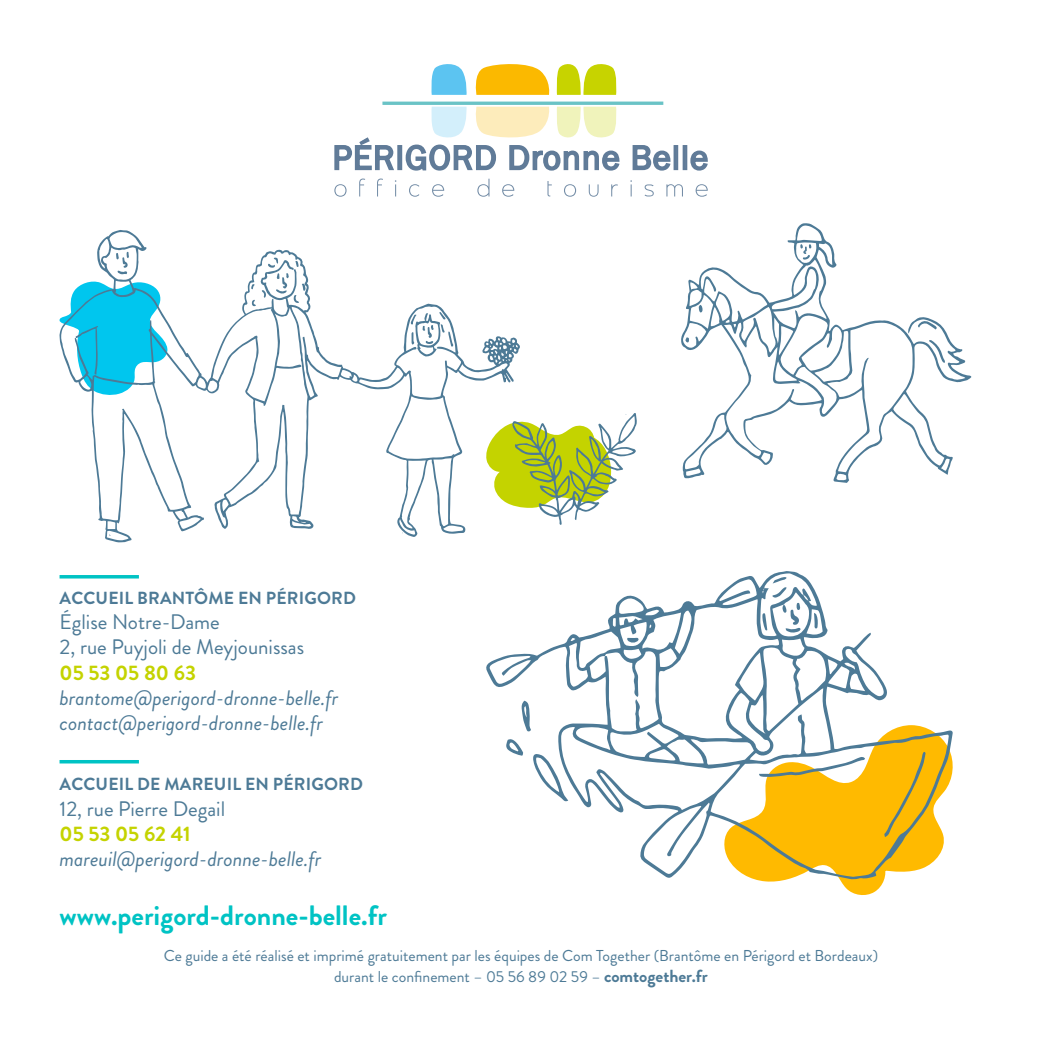
<style>
.page{position:relative;width:1042px;height:1042px;background:#fff}
.page>*{position:absolute;margin:0;border:0;box-sizing:border-box;transform-origin:0 0}
.t1{font:34.65px "Franklin Gothic";letter-spacing:.03em;color:#607b98}
.t2{font:700 28px "Brandon Grotesque";color:#00c3c4}
.t3{font:italic 21px/25.2px "Brandon Grotesque";color:#4d7a96}
.t4{font:21px/25.2px "Brandon Grotesque";color:#4d7a96}
.t5{font:700 21px "Brandon Grotesque";color:#c4d300}
.t6{font:700 17.5px "Brandon Grotesque";letter-spacing:.01em;color:#4d7a96}
.t7{font:15.75px/21px "Brandon Grotesque";color:#4d7a96;text-align:center}
.s1{font-weight:700;font-size:17.5px}
</style>
<div class="page">
<svg style="left:681px;top:223px;width:290px;height:260px"></svg>
<svg style="left:929px;top:340px;width:16px;height:23px"></svg>
<svg style="left:917px;top:320px;width:20px;height:9px"></svg>
<svg style="left:698px;top:305px;width:4px;height:7px"></svg>
<svg style="left:685px;top:337px;width:4px;height:5px"></svg>
<svg style="left:800px;top:244px;width:11px;height:16px"></svg>
<svg style="left:486px;top:571px;width:401px;height:307px"></svg>
<svg style="left:533px;top:754px;width:35px;height:47px"></svg>
<svg style="left:521px;top:701px;width:10px;height:30px"></svg>
<svg style="left:506px;top:738px;width:17px;height:18px"></svg>
<svg style="left:722px;top:725px;width:231px;height:170px"></svg>
<svg style="left:627px;top:638px;width:11px;height:5px"></svg>
<svg style="left:762px;top:577px;width:56px;height:56px"></svg>
<hr style="left:60px;top:760px;width:79px;height:3px;background:#00c3c4">
<hr style="left:60px;top:575px;width:79px;height:3px;background:#00c3c4">
<svg style="left:91px;top:230px;width:429px;height:312px"></svg>
<svg style="left:485px;top:413px;width:152px;height:112px"></svg>
<svg style="left:252px;top:300px;width:4px;height:7px"></svg>
<svg style="left:262px;top:257px;width:44px;height:46px"></svg>
<svg style="left:251px;top:284px;width:4px;height:5px"></svg>
<svg style="left:59px;top:252px;width:109px;height:144px"></svg>
<svg style="left:411px;top:312px;width:42px;height:44px"></svg>
<svg style="left:334px;top:137px;width:60px;height:34px"></svg>
<div style="left:397px;top:145px;width:5px;height:25px;border:2px solid #607b98"></div>
<svg style="left:405px;top:144px;width:91px;height:27px"></svg>
<svg style="left:509px;top:145px;width:111px;height:26px"></svg>
<svg style="left:632px;top:145px;width:39px;height:26px"></svg>
<div style="left:673px;top:145px;width:5px;height:25px;border:2px solid #607b98"></div>
<div style="left:682px;top:145px;width:5px;height:25px;border:2px solid #607b98"></div>
<svg style="left:690px;top:150px;width:18px;height:21px"></svg>
<svg style="left:431px;top:64px;width:186px;height:31px"></svg>
<svg style="left:431px;top:107px;width:35px;height:30px"></svg>
<svg style="left:557px;top:107px;width:59px;height:30px;background:#f2f4c5"></svg>
<svg style="left:476px;top:107px;width:73px;height:30px;background:#fdedc2"></svg>
<div style="left:382px;top:102px;width:281px;height:3px;border:2px solid #6ac3c6"></div>
<svg style="left:334px;top:184px;width:12px;height:13px"></svg>
<svg style="left:359px;top:178px;width:6px;height:18px"></svg>
<svg style="left:377px;top:178px;width:6px;height:18px"></svg>
<svg style="left:395px;top:180px;width:1px;height:16px"></svg>
<svg style="left:409px;top:184px;width:10px;height:13px"></svg>
<svg style="left:432px;top:184px;width:12px;height:13px"></svg>
<svg style="left:477px;top:179px;width:12px;height:18px"></svg>
<svg style="left:502px;top:184px;width:12px;height:13px"></svg>
<svg style="left:547px;top:181px;width:5px;height:15px"></svg>
<svg style="left:564px;top:184px;width:12px;height:13px"></svg>
<svg style="left:589px;top:184px;width:9px;height:13px"></svg>
<svg style="left:611px;top:184px;width:7px;height:12px"></svg>
<svg style="left:630px;top:180px;width:2px;height:16px"></svg>
<svg style="left:644px;top:184px;width:10px;height:12px"></svg>
<svg style="left:666px;top:184px;width:17px;height:12px"></svg>
<svg style="left:695px;top:184px;width:13px;height:13px"></svg>
<h1 class="t1" style="left:332px;top:136px;width:377px">PÉRIGORD Dronne Belle</h1>
<p class="t6" style="left:60px;top:586px;width:298px">ACCUEIL BRANTÔME EN PÉRIGORD</p>
<h3 class="t4" style="left:60px;top:610px;width:246px">Église Notre-Dame<br>2, rue Puyjoli de Meyjounissas</h3>
<h3 class="t5" style="left:60px;top:658px;width:138px">05 53 05 80 63</h3>
<h3 class="t3" style="left:60px;top:685px;width:280px">brantome@perigord-dronne-belle.fr contact@perigord-dronne-belle.fr</h3>
<p class="t6" style="left:60px;top:772px;width:305px">ACCUEIL DE MAREUIL EN PÉRIGORD</p>
<h3 class="t4" style="left:60px;top:796px;width:167px">12, rue Pierre Degail</h3>
<h3 class="t5" style="left:60px;top:819px;width:133px">05 53 05 62 41</h3>
<h3 class="t3" style="left:60px;top:846px;width:263px">mareuil@perigord-dronne-belle.fr</h3>
<h2 class="t2" style="left:60px;top:895px;width:329px">www.perigord-dronne-belle.fr</h2>
<p class="t7" style="left:164px;top:945px;width:716px">Ce guide a été réalisé et imprimé gratuitement par les équipes de Com Together (Brantôme en Périgord et Bordeaux) durant le confinement – 05 56 89 02 59 – <span class="s1">comtogether.fr</span></p>
</div>
